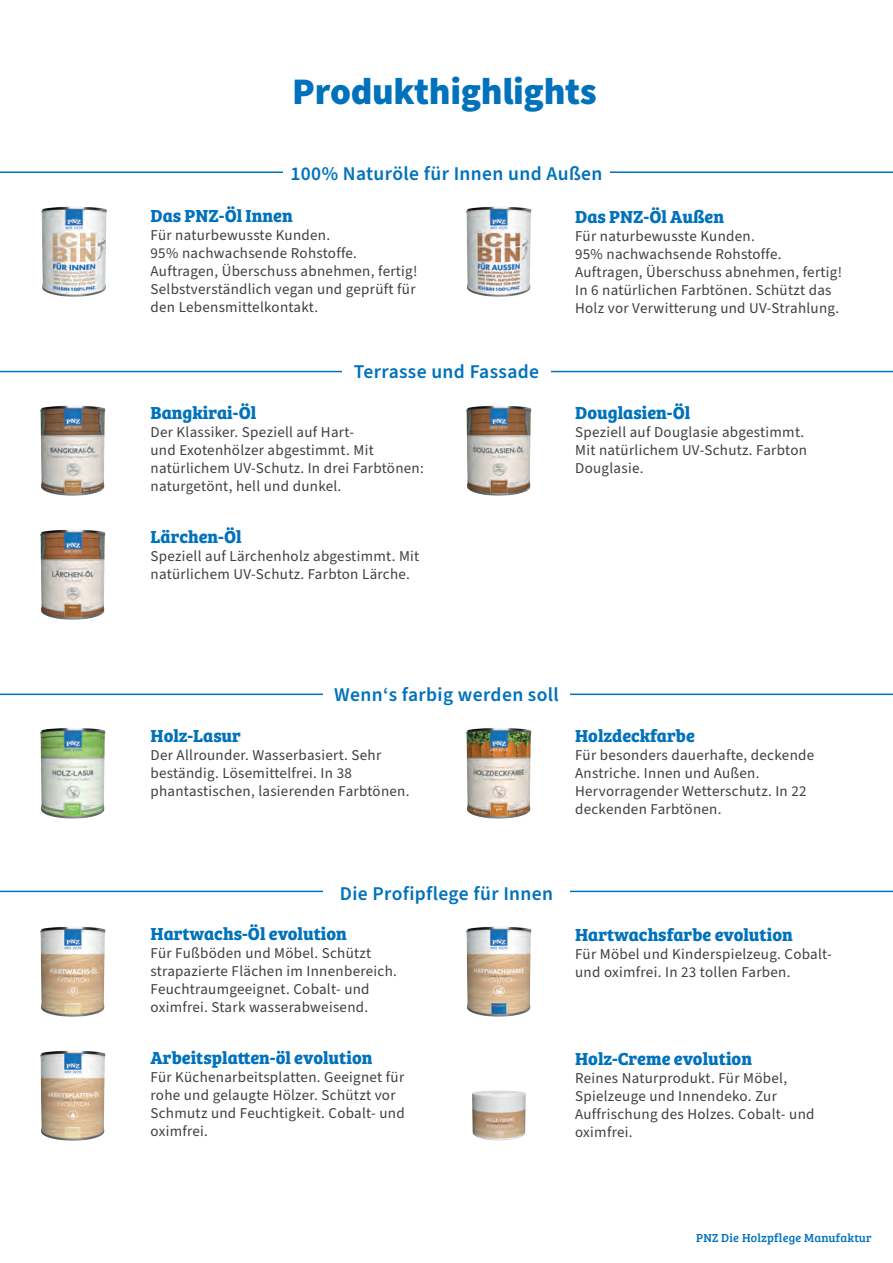
<style>
.page{position:relative;width:893px;height:1263px;background:#fff}
.page>*{position:absolute;margin:0;border:0;box-sizing:border-box;transform-origin:0 0}
.Einf__Abs{font:900 37.5px "Source Sans Pro";letter-spacing:-.01em;color:#0072bc}
.Einf__Abs-2{font:600 19.5px "Source Sans Pro";letter-spacing:.02em;color:#0072bc}
.Einf__Abs-3{font:700 18px "Bree Serif";color:#0072bc}
.Einf__Abs-4{font:15px/18px "Source Sans Pro";letter-spacing:.02em;color:#3f3f40}
.Einf__Abs-5{font:12px "Bree Serif";letter-spacing:.02em;color:#0072bc}
</style>
<div class="page">
<img style="left:41px;top:206px;width:66px;height:91px">
<hr style="left:0;top:171px;width:893px;height:2px;background:#0072bc">
<div style="left:283px;top:160px;width:327px;height:25px;background:#fff"></div>
<img style="left:466px;top:206px;width:66px;height:91px">
<hr style="left:0;top:371px;width:893px;height:1px;background:#0072bc">
<div style="left:342px;top:358px;width:209px;height:25px;background:#fff"></div>
<img style="left:40px;top:405px;width:66px;height:215px">
<img style="left:466px;top:405px;width:66px;height:91px">
<hr style="left:0;top:693px;width:893px;height:2px;background:#0072bc">
<div style="left:323px;top:681px;width:247px;height:25px;background:#fff"></div>
<img style="left:40px;top:728px;width:66px;height:91px">
<img style="left:466px;top:728px;width:66px;height:91px">
<hr style="left:0;top:891px;width:893px;height:1px;background:#0072bc">
<div style="left:323px;top:880px;width:247px;height:24px;background:#fff"></div>
<img style="left:40px;top:926px;width:66px;height:215px">
<img style="left:466px;top:926px;width:66px;height:215px">
<p class="Einf__Abs" style="left:292px;top:66px;width:306px">Produkthighlights</p>
<p class="Einf__Abs-2" style="left:290px;top:160px;width:313px">100% Naturöle für Innen und Außen</p>
<p class="Einf__Abs-3" style="left:575px;top:202px;width:150px">Das PNZ-Öl Außen</p>
<p class="Einf__Abs-4" style="left:575px;top:227px;width:181px">Für naturbewusste Kunden.</p>
<p class="Einf__Abs-4" style="left:575px;top:245px;width:268px">95% nachwachsende Rohstoffe.<br>Auftragen, Überschuss abnehmen, fertig!<br>In 6 natürlichen Farbtönen. Schützt das Holz vor Verwitterung und UV-Strahlung.</p>
<p class="Einf__Abs-3" style="left:151px;top:202px;width:144px">Das PNZ-Öl Innen</p>
<p class="Einf__Abs-4" style="left:151px;top:227px;width:181px">Für naturbewusste Kunden.</p>
<p class="Einf__Abs-4" style="left:151px;top:245px;width:268px">95% nachwachsende Rohstoffe.<br>Auftragen, Überschuss abnehmen, fertig!<br>Selbstverständlich vegan und geprüft für den Lebensmittelkontakt.</p>
<p class="Einf__Abs-2" style="left:354px;top:359px;width:187px">Terrasse und Fassade</p>
<p class="Einf__Abs-3" style="left:151px;top:399px;width:107px">Bangkirai-Öl</p>
<p class="Einf__Abs-4" style="left:151px;top:423px;width:275px">Der Klassiker. Speziell auf Hart-<br>und Exotenhölzer abgestimmt. Mit natürlichem UV-Schutz. In drei Farbtönen: naturgetönt, hell und dunkel.</p>
<p class="Einf__Abs-3" style="left:151px;top:523px;width:93px">Lärchen-Öl</p>
<p class="Einf__Abs-4" style="left:151px;top:547px;width:270px">Speziell auf Lärchenholz abgestimmt. Mit natürlichem UV-Schutz. Farbton Lärche.</p>
<p class="Einf__Abs-3" style="left:575px;top:399px;width:117px">Douglasien-Öl</p>
<p class="Einf__Abs-4" style="left:575px;top:424px;width:233px">Speziell auf Douglasie abgestimmt.<br>Mit natürlichem UV-Schutz. Farbton<br>Douglasie.</p>
<p class="Einf__Abs-2" style="left:334px;top:682px;width:226px">Wenn‘s farbig werden soll</p>
<p class="Einf__Abs-3" style="left:151px;top:721px;width:92px">Holz-Lasur</p>
<p class="Einf__Abs-4" style="left:151px;top:746px;width:260px">Der Allrounder. Wasserbasiert. Sehr beständig. Lösemittelfrei. In 38 phantastischen, lasierenden Farbtönen.</p>
<p class="Einf__Abs-3" style="left:575px;top:722px;width:121px">Holzdeckfarbe</p>
<p class="Einf__Abs-4" style="left:575px;top:746px;width:241px">Für besonders dauerhafte, deckende<br>Anstriche. Innen und Außen.<br>Hervorragender Wetterschutz. In 22 deckenden Farbtönen.</p>
<p class="Einf__Abs-2" style="left:340px;top:880px;width:215px">Die Profipflege für Innen</p>
<p class="Einf__Abs-3" style="left:151px;top:920px;width:198px">Hartwachs-Öl evolution</p>
<p class="Einf__Abs-4" style="left:151px;top:945px;width:248px">Für Fußböden und Möbel. Schützt strapazierte Flächen im Innenbereich.</p>
<p class="Einf__Abs-4" style="left:151px;top:981px;width:221px">Feuchtraumgeeignet. Cobalt- und oximfrei. Stark wasserabweisend.</p>
<p class="Einf__Abs-3" style="left:151px;top:1044px;width:223px">Arbeitsplatten-öl evolution</p>
<p class="Einf__Abs-4" style="left:151px;top:1069px;width:256px">Für Küchenarbeitsplatten. Geeignet für rohe und gelaugte Hölzer. Schützt vor<br>Schmutz und Feuchtigkeit. Cobalt- und oximfrei.</p>
<p class="Einf__Abs-3" style="left:575px;top:920px;width:219px">Hartwachsfarbe evolution</p>
<p class="Einf__Abs-4" style="left:575px;top:945px;width:258px">Für Möbel und Kinderspielzeug. Cobalt&shy;und oximfrei. In 23 tollen Farben.</p>
<p class="Einf__Abs-3" style="left:575px;top:1044px;width:178px">Holz-Creme evolution</p>
<p class="Einf__Abs-4" style="left:575px;top:1069px;width:241px">Reines Naturprodukt. Für Möbel,<br>Spielzeuge und Innendeko. Zur<br>Auffrischung des Holzes. Cobalt- und oximfrei.</p>
<p class="Einf__Abs-5" style="left:696px;top:1229px;width:177px">PNZ Die Holzpflege Manufaktur</p>
</div>
